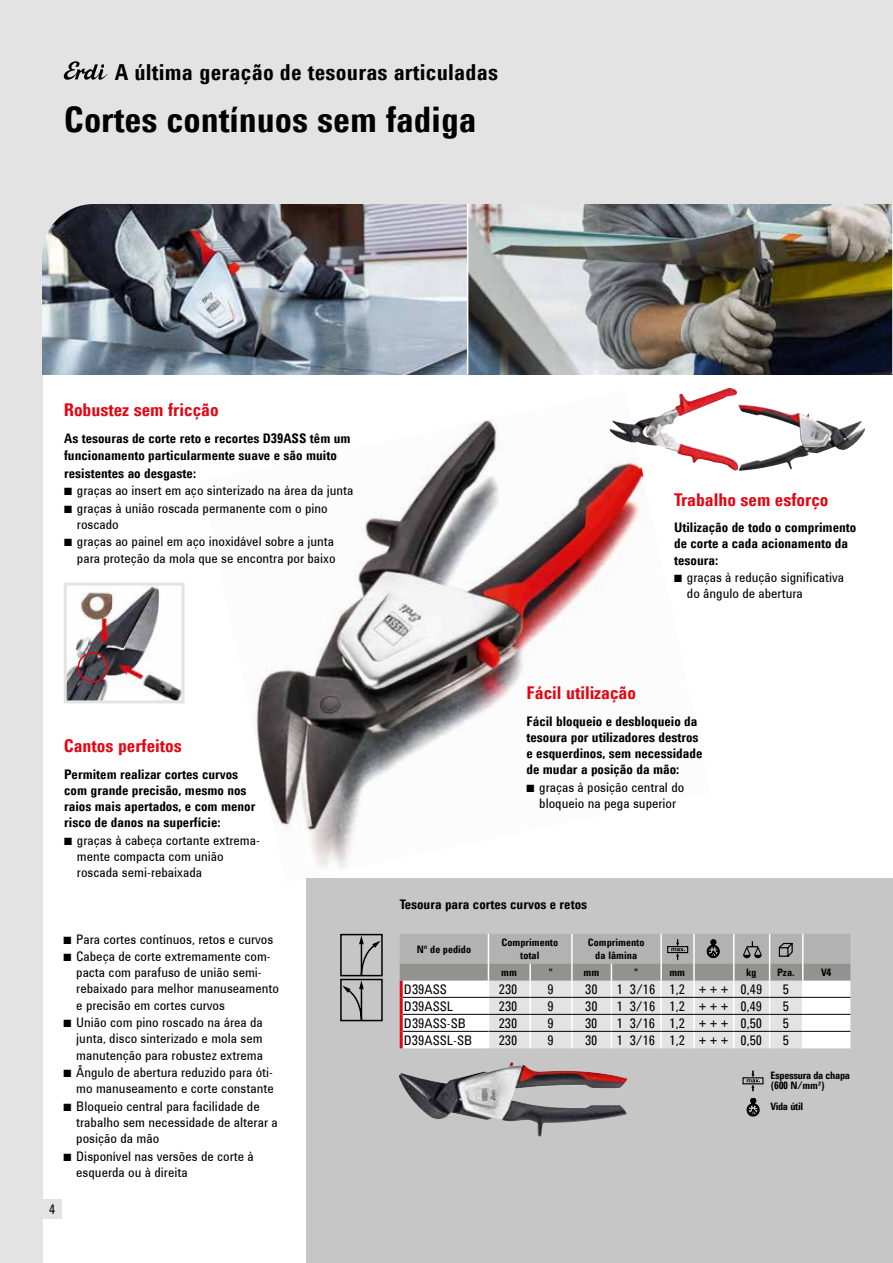
<style>
.page{position:relative;width:893px;height:1263px;background:#fff}
.page>*{position:absolute;margin:0;border:0;box-sizing:border-box;transform-origin:0 0}
.t1{font:700 36px "Utah WGL Cond";color:#000}
.t2{font:700 22.5px "Utah WGL Cond";letter-spacing:.01em;color:#000}
.t3{font:700 18px "Utah WGL Cond";color:#e30613}
.t4{font:13.5px/16.2px "Utah WGL Cond";color:#000}
.t5{font:700 13.5px/16.2px "Utah WGL Cond";color:#000}
.t6{font:700 10.5px/13.5px "Utah WGL Cond";color:#000;text-align:center}
.t7{font:700 10.5px/10.5px "Utah WGL Cond";letter-spacing:-.03em;color:#000}
</style>
<div class="page">
<div style="left:0;top:0;width:893px;height:204px;background:#e4e3e3"></div>
<div style="left:306px;top:878px;width:587px;height:385px;background:#c6c6c6"></div>
<div style="left:0;top:0;width:43px;height:1263px;background:#e4e3e3"></div>
<div style="left:43px;top:1199px;width:19px;height:20px;background:#e4e3e3"></div>
<img style="left:399px;top:1062px;width:228px;height:75px">
<svg style="left:340px;top:934px;width:43px;height:87px"></svg>
<img style="left:43px;top:204px;width:424px;height:170px">
<img style="left:468px;top:204px;width:424px;height:170px">
<svg style="left:42px;top:204px;width:52px;height:51px;background:#67686d"></svg>
<img style="left:251px;top:419px;width:393px;height:450px">
<img style="left:610px;top:388px;width:129px;height:82px">
<svg style="left:64px;top:61px;width:43px;height:19px"></svg>
<img style="left:68px;top:587px;width:113px;height:112px">
<div style="left:64px;top:583px;width:121px;height:120px;border:3px solid #e4e3e3"></div>
<div style="left:78px;top:652px;width:30px;height:31px;border:2px solid #e30613;border-radius:50%"></div>
<hr style="left:400px;top:981px;width:3px;height:16px;background:#e30613">
<hr style="left:400px;top:997px;width:3px;height:17px;background:#e30613">
<hr style="left:400px;top:1014px;width:3px;height:17px;background:#e30613">
<hr style="left:400px;top:1031px;width:3px;height:17px;background:#e30613">
<hr style="left:400px;top:934px;width:3px;height:30px;background:#b2b2b2">
<hr style="left:400px;top:964px;width:3px;height:17px;background:#929291">
<svg style="left:401px;top:934px;width:449px;height:114px;background:#c9c8c8"></svg>
<div style="left:742px;top:1077px;width:21px;height:7px;border:1px solid #000"></div>
<svg style="left:747px;top:1071px;width:13px;height:20px"></svg>
<svg style="left:747px;top:1098px;width:12px;height:18px"></svg>
<div style="left:384px;top:1134px;width:91px;height:95px;background:#c6c6c6"></div>
<svg style="left:527px;top:784px;width:7px;height:8px"></svg>
<h2 class="t2" style="left:115px;top:64px;width:385px">A última geração de tesouras articuladas</h2>
<h1 class="t1" style="left:64px;top:106px;width:414px">Cortes contínuos sem fadiga</h1>
<h3 class="t3" style="left:64px;top:403px;width:157px">Robustez sem fricção</h3>
<p class="t5" style="left:64px;top:430px;width:288px;line-height:17.4px">As tesouras de corte reto e recortes D39ASS têm um funcionamento particularmente suave e são muito resistentes ao desgaste:</p>
<p class="t4" style="left:77px;top:483px;width:278px;line-height:17.5px">graças ao insert em aço sinterizado na área da junta graças à união roscada permanente com o pino</p>
<p class="t4" style="left:77px;top:516px;width:259px;line-height:17.5px">roscado<br>graças ao painel em aço inoxidável sobre a junta</p>
<p class="t4" style="left:77px;top:551px;width:260px">para proteção da mola que se encontra por baixo</p>
<h3 class="t3" style="left:64px;top:739px;width:120px">Cantos perfeitos</h3>
<p class="t5" style="left:64px;top:767px;width:193px">Permitem realizar cortes curvos com grande precisão, mesmo nos raios mais apertados, e com menor risco de danos na superfície:</p>
<p class="t4" style="left:77px;top:833px;width:184px">graças à cabeça cortante extrema&shy;mente compacta com união roscada semi-rebaixada</p>
<p class="t4" style="left:49px;top:1202px;width:8px">4</p>
<p class="t4" style="left:76px;top:931px;width:199px;line-height:17.5px">Para cortes contínuos, retos e curvos<br>Cabeça de corte extremamente com-</p>
<p class="t4" style="left:76px;top:965px;width:204px">pacta com parafuso de união semi&shy;rebaixado para melhor manuseamento e precisão em cortes curvos</p>
<p class="t4" style="left:76px;top:1015px;width:188px;text-align:justify">União com pino roscado na área da junta, disco sinterizado e mola sem manutenção para robustez extrema</p>
<p class="t4" style="left:76px;top:1065px;width:199px">Ângulo de abertura reduzido para óti&shy;mo manuseamento e corte constante</p>
<p class="t4" style="left:76px;top:1099px;width:203px">Bloqueio central para facilidade de trabalho sem necessidade de alterar a posição da mão</p>
<p class="t4" style="left:76px;top:1149px;width:179px">Disponível nas versões de corte à esquerda ou à direita</p>
<h3 class="t3" style="left:674px;top:493px;width:156px">Trabalho sem esforço</h3>
<h3 class="t3" style="left:526px;top:686px;width:111px">Fácil utilização</h3>
<p class="t5" style="left:674px;top:520px;width:184px">Utilização de todo o comprimento de corte a cada acionamento da tesoura:</p>
<p class="t4" style="left:687px;top:569px;width:159px">graças à redução significativa do ângulo de abertura</p>
<p class="t5" style="left:526px;top:714px;width:177px">Fácil bloqueio e desbloqueio da tesoura por utilizadores destros e esquerdinos, sem necessidade de mudar a posição da mão:</p>
<p class="t4" style="left:539px;top:780px;width:147px">graças à posição central do bloqueio na pega superior</p>
<p class="t5" style="left:400px;top:898px;width:189px">Tesoura para cortes curvos e retos</p>
<p class="t6" style="left:417px;top:943px;width:56px">Nº de pedido</p>
<p class="t6" style="left:502px;top:936px;width:58px">Comprimento total</p>
<p class="t6" style="left:588px;top:936px;width:58px">Comprimento da lâmina</p>
<p class="t6" style="left:501px;top:966px;width:17px">mm</p>
<p class="t6" style="left:549px;top:966px;width:5px">"</p>
<p class="t6" style="left:634px;top:966px;width:5px">"</p>
<p class="t6" style="left:583px;top:966px;width:17px">mm</p>
<p class="t6" style="left:669px;top:966px;width:17px">mm</p>
<p class="t6" style="left:746px;top:966px;width:12px">kg</p>
<p class="t6" style="left:777px;top:966px;width:19px">Pza.</p>
<p class="t6" style="left:821px;top:966px;width:12px">V4</p>
<p class="t4" style="left:404px;top:982px;width:45px">D39ASS</p>
<p class="t4" style="left:499px;top:982px;width:20px">230</p>
<p class="t4" style="left:548px;top:982px;width:8px">9</p>
<p class="t4" style="left:585px;top:982px;width:14px">30</p>
<p class="t4" style="left:617px;top:982px;width:147px">1 3/16 1,2 + + + 0,49</p>
<p class="t4" style="left:783px;top:982px;width:8px">5</p>
<p class="t4" style="left:404px;top:999px;width:51px">D39ASSL</p>
<p class="t4" style="left:499px;top:999px;width:20px">230</p>
<p class="t4" style="left:548px;top:999px;width:8px">9</p>
<p class="t4" style="left:585px;top:999px;width:14px">30</p>
<p class="t4" style="left:617px;top:999px;width:147px">1 3/16 1,2 + + + 0,49</p>
<p class="t4" style="left:783px;top:999px;width:8px">5</p>
<p class="t4" style="left:404px;top:1016px;width:64px">D39ASS-SB</p>
<p class="t4" style="left:499px;top:1016px;width:20px">230</p>
<p class="t4" style="left:548px;top:1016px;width:8px">9</p>
<p class="t4" style="left:585px;top:1016px;width:14px">30</p>
<p class="t4" style="left:617px;top:1016px;width:147px">1 3/16 1,2 + + + 0,50</p>
<p class="t4" style="left:783px;top:1016px;width:8px">5</p>
<p class="t4" style="left:404px;top:1033px;width:70px">D39ASSL-SB</p>
<p class="t4" style="left:499px;top:1033px;width:20px">230</p>
<p class="t4" style="left:548px;top:1033px;width:8px">9</p>
<p class="t4" style="left:585px;top:1033px;width:14px">30</p>
<p class="t4" style="left:617px;top:1033px;width:147px">1 3/16 1,2 + + + 0,50</p>
<p class="t4" style="left:783px;top:1033px;width:8px">5</p>
<p class="t7" style="left:770px;top:1071px;width:81px">Espessura da chapa (600 N/mm²)</p>
<p class="t7" style="left:770px;top:1102px;width:34px">Vida útil</p>
</div>
